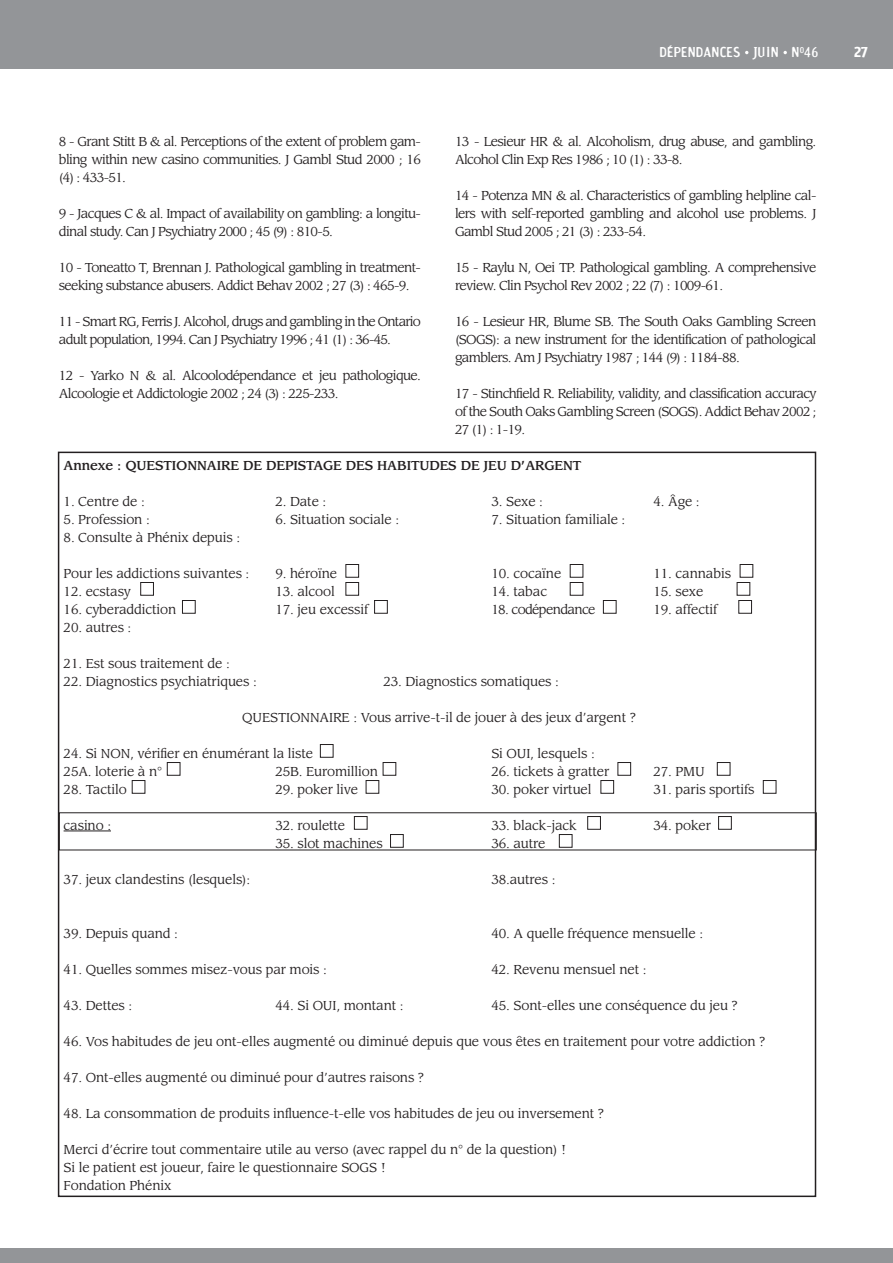
<style>
.page{position:relative;width:893px;height:1263px;background:#fff}
.page>*{position:absolute;margin:0;border:0;box-sizing:border-box;transform-origin:0 0}
.t1{font:13.5px "Amoebia Sans";letter-spacing:.02em;color:#fff}
.t2{font:700 13.5px "Amoebia";color:#fff}
.t3{font:12.75px/18px "Leawood";letter-spacing:-.01em;color:#231f20;text-align:justify}
.t4{font:12.75px/18px "Leawood";letter-spacing:-.05em;color:#231f20}
.t5{font:12.75px/18px "Leawood";letter-spacing:-.06em;color:#231f20}
.t6{font:500 12.75px "Leawood";letter-spacing:-.01em;color:#231f20}
</style>
<div class="page">
<div style="left:0;top:0;width:893px;height:68px;background:#939598"></div>
<div style="left:0;top:1249px;width:893px;height:14px;background:#939598"></div>
<svg style="left:783px;top:51px;width:4px;height:3px"></svg>
<hr style="left:64px;top:831px;width:47px;height:1px;background:#231f20">
<svg style="left:131px;top:564px;width:646px;height:284px"></svg>
<p class="t1" style="left:659px;top:47px;width:160px">DÉPENDANCES JUIN N<sup>O</sup>46</p>
<p class="t2" style="left:854px;top:46px;width:15px">27</p>
<p class="t3" style="left:59px;top:133px;width:364px">8 - Grant Stitt B &amp; al. Perceptions of the extent of problem gam&shy;bling within new casino communities. J Gambl Stud 2000 ; 16 (4) : 433-51.</p>
<p class="t4" style="left:59px;top:205px;width:364px">9 - Jacques C &amp; al. Impact of availability on gambling: a longitu&shy;dinal study. Can J Psychiatry 2000 ; 45 (9) : 810-5.</p>
<p class="t4" style="left:59px;top:259px;width:364px">10 - Toneatto T, Brennan J. Pathological gambling in treatment&shy;seeking substance abusers. Addict Behav 2002 ; 27 (3) : 465-9.</p>
<p class="t5" style="left:59px;top:313px;width:364px">11 - Smart RG, Ferris J. Alcohol, drugs and gambling in the Ontario adult population, 1994. Can J Psychiatry 1996 ; 41 (1) : 36-45.</p>
<p class="t4" style="left:59px;top:367px;width:364px">12 - Yarko N &amp; al. Alcoolodépendance et jeu pathologique.<br>Alcoologie et Addictologie 2002 ; 24 (3) : 225-233.</p>
<p class="t4" style="left:455px;top:133px;width:363px">13 - Lesieur HR &amp; al. Alcoholism, drug abuse, and gambling.<br>Alcohol Clin Exp Res 1986 ; 10 (1) : 33-8.</p>
<p class="t3" style="left:455px;top:187px;width:363px">14 - Potenza MN &amp; al. Characteristics of gambling helpline cal&shy;lers with self-reported gambling and alcohol use problems. J Gambl Stud 2005 ; 21 (3) : 233-54.</p>
<p class="t4" style="left:455px;top:259px;width:363px">15 - Raylu N, Oei TP. Pathological gambling. A comprehensive review. Clin Psychol Rev 2002 ; 22 (7) : 1009-61.</p>
<p class="t3" style="left:455px;top:313px;width:363px">16 - Lesieur HR, Blume SB. The South Oaks Gambling Screen (SOGS): a new instrument for the identification of pathological gamblers. Am J Psychiatry 1987 ; 144 (9) : 1184-88.</p>
<p class="t3" style="left:455px;top:385px;width:363px">17 - Stinchfield R. Reliability, validity, and classification accuracy of the South Oaks Gambling Screen (SOGS). Addict Behav 2002 ; 27 (1) : 1-19.</p>
<p class="t6" style="left:64px;top:459px;width:519px">Annexe : QUESTIONNAIRE DE DEPISTAGE DES HABITUDES DE JEU D’ARGENT</p>
<p class="t3" style="left:64px;top:493px;width:83px">1. Centre de :</p>
<p class="t3" style="left:275px;top:493px;width:52px">2. Date :</p>
<p class="t3" style="left:491px;top:493px;width:53px">3. Sexe :</p>
<p class="t3" style="left:653px;top:493px;width:48px">4. Âge :</p>
<p class="t3" style="left:64px;top:511px;width:88px">5. Profession :</p>
<p class="t3" style="left:275px;top:511px;width:125px">6. Situation sociale :</p>
<p class="t3" style="left:491px;top:511px;width:136px">7. Situation familiale :</p>
<p class="t3" style="left:64px;top:529px;width:178px">8. Consulte à Phénix depuis :</p>
<p class="t3" style="left:64px;top:565px;width:187px">Pour les addictions suivantes :</p>
<p class="t3" style="left:275px;top:565px;width:63px">9. héroïne</p>
<p class="t3" style="left:491px;top:565px;width:72px">10. cocaïne</p>
<p class="t3" style="left:653px;top:565px;width:79px">11. cannabis</p>
<p class="t3" style="left:64px;top:583px;width:69px">12. ecstasy</p>
<p class="t3" style="left:275px;top:583px;width:61px">13. alcool</p>
<p class="t3" style="left:491px;top:583px;width:57px">14. tabac</p>
<p class="t3" style="left:653px;top:583px;width:52px">15. sexe</p>
<p class="t3" style="left:64px;top:601px;width:114px">16. cyberaddiction</p>
<p class="t3" style="left:275px;top:601px;width:94px">17. jeu excessif</p>
<p class="t4" style="left:491px;top:601px;width:106px">18. codépendance</p>
<p class="t3" style="left:653px;top:601px;width:65px">19. affectif</p>
<p class="t3" style="left:64px;top:619px;width:69px">20. autres :</p>
<p class="t3" style="left:64px;top:655px;width:168px">21. Est sous traitement de :</p>
<p class="t3" style="left:64px;top:673px;width:195px">22. Diagnostics psychiatriques :</p>
<p class="t3" style="left:383px;top:673px;width:177px">23. Diagnostics somatiques :</p>
<p class="t3" style="left:242px;top:709px;width:395px">QUESTIONNAIRE : Vous arrive-t-il de jouer à des jeux d’argent ?</p>
<p class="t3" style="left:64px;top:745px;width:251px">24. Si NON, vérifier en énumérant la liste</p>
<p class="t3" style="left:491px;top:745px;width:105px">Si OUI, lesquels :</p>
<p class="t3" style="left:64px;top:763px;width:100px">25A. loterie à n°</p>
<p class="t3" style="left:275px;top:763px;width:104px">25B. Euromillion</p>
<p class="t3" style="left:491px;top:763px;width:119px">26. tickets à gratter</p>
<p class="t3" style="left:653px;top:763px;width:53px">27. PMU</p>
<p class="t3" style="left:64px;top:781px;width:65px">28. Tactilo</p>
<p class="t3" style="left:275px;top:781px;width:84px">29. poker live</p>
<p class="t3" style="left:491px;top:781px;width:102px">30. poker virtuel</p>
<p class="t3" style="left:653px;top:781px;width:103px">31. paris sportifs</p>
<p class="t3" style="left:64px;top:817px;width:49px">casino :</p>
<p class="t3" style="left:275px;top:817px;width:71px">32. roulette</p>
<p class="t3" style="left:491px;top:817px;width:87px">33. black-jack</p>
<p class="t3" style="left:653px;top:817px;width:59px">34. poker</p>
<p class="t3" style="left:275px;top:835px;width:109px">35. slot machines</p>
<p class="t3" style="left:491px;top:835px;width:56px">36. autre</p>
<p class="t3" style="left:64px;top:871px;width:188px">37. jeux clandestins (lesquels):</p>
<p class="t3" style="left:491px;top:871px;width:66px">38.autres :</p>
<p class="t3" style="left:64px;top:925px;width:116px">39. Depuis quand :</p>
<p class="t3" style="left:491px;top:925px;width:213px">40. A quelle fréquence mensuelle :</p>
<p class="t3" style="left:64px;top:961px;width:265px">41. Quelles sommes misez-vous par mois :</p>
<p class="t3" style="left:491px;top:961px;width:157px">42. Revenu mensuel net :</p>
<p class="t3" style="left:64px;top:997px;width:70px">43. Dettes :</p>
<p class="t3" style="left:275px;top:997px;width:130px">44. Si OUI, montant :</p>
<p class="t3" style="left:491px;top:997px;width:248px">45. Sont-elles une conséquence du jeu ?</p>
<p class="t3" style="left:64px;top:1033px;width:703px">46. Vos habitudes de jeu ont-elles augmenté ou diminué depuis que vous êtes en traitement pour votre addiction ?</p>
<p class="t3" style="left:64px;top:1069px;width:362px">47. Ont-elles augmenté ou diminué pour d’autres raisons ?</p>
<p class="t3" style="left:64px;top:1105px;width:542px">48. La consommation de produits influence-t-elle vos habitudes de jeu ou inversement ?</p>
<p class="t3" style="left:64px;top:1141px;width:504px;text-align:left">Merci d’écrire tout commentaire utile au verso (avec rappel du n° de la question) !<br>Si le patient est joueur, faire le questionnaire SOGS !<br>Fondation Phénix</p>
</div>
